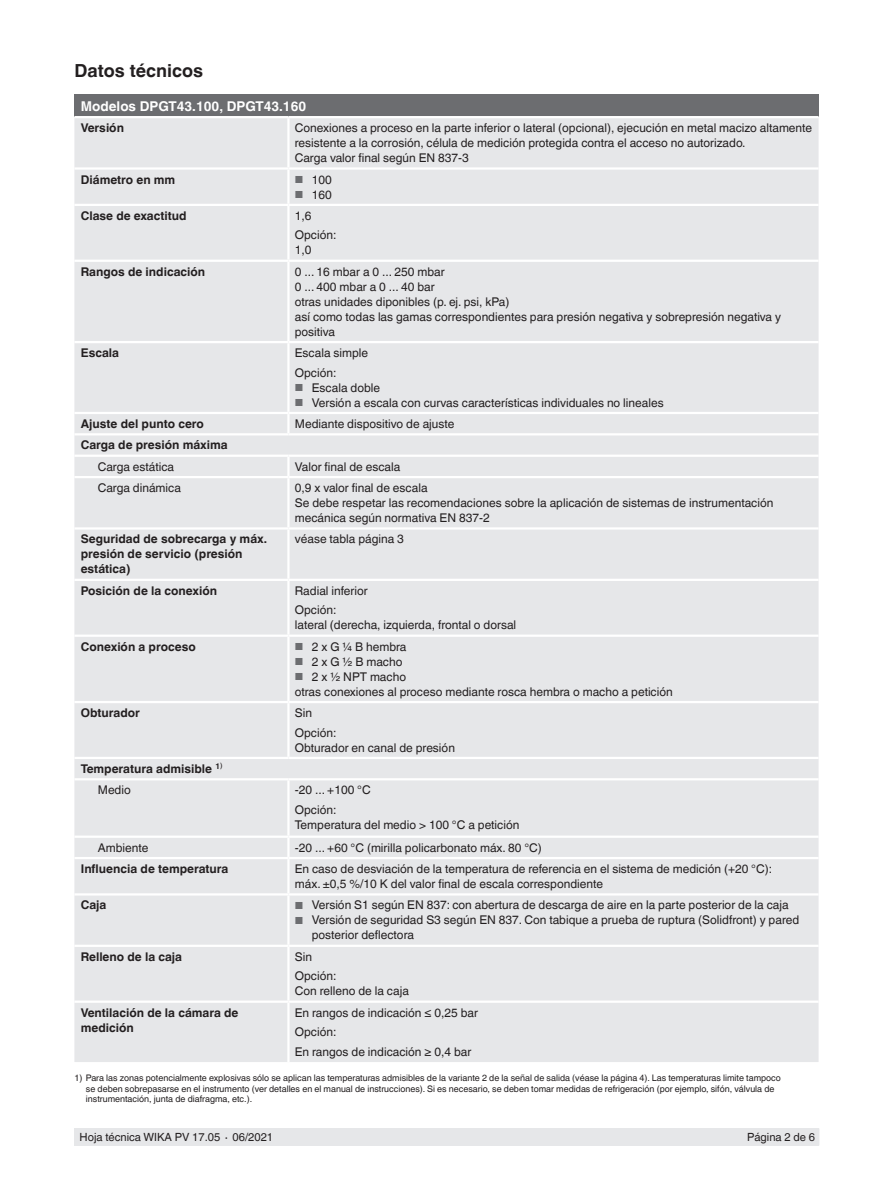
<style>
.page{position:relative;width:893px;height:1188px;background:#fff}
.page>*{position:absolute;margin:0;border:0;box-sizing:border-box;transform-origin:0 0}
.t1{font:700 18px "Helvetica World";color:#231f20}
.t2{font:700 13.5px "Helvetica World";color:#fff}
.t3{font:12px/15px "Helvetica World";color:#231f20}
.t4{font:700 12px/15px "Helvetica World";color:#231f20}
.t5{font:11.25px "Helvetica World";color:#231f20}
.t6{font:9px/10.5px "Helvetica World";color:#231f20}
.s1{font-size:10.2px;color:#6c6d70}
.s2{font-weight:400}
</style>
<div class="page">
<div style="left:75px;top:1128px;width:744px;height:17px;background:#e6e7e9"></div>
<div style="left:74px;top:95px;width:745px;height:22px;background:#6c6d70"></div>
<div style="left:74px;top:118px;width:745px;height:944px;background:#e6e7e9"></div>
<hr style="left:287px;top:118px;width:3px;height:49px;background:#fff">
<hr style="left:74px;top:167px;width:214px;height:3px;background:#fff">
<hr style="left:288px;top:167px;width:531px;height:3px;background:#fff">
<hr style="left:287px;top:170px;width:3px;height:34px;background:#fff">
<hr style="left:288px;top:412px;width:531px;height:2px;background:#fff">
<hr style="left:288px;top:204px;width:531px;height:2px;background:#fff">
<hr style="left:287px;top:206px;width:3px;height:54px;background:#fff">
<hr style="left:287px;top:262px;width:3px;height:79px;background:#fff">
<hr style="left:74px;top:341px;width:214px;height:2px;background:#fff">
<hr style="left:288px;top:341px;width:531px;height:2px;background:#fff">
<hr style="left:287px;top:343px;width:3px;height:69px;background:#fff">
<hr style="left:74px;top:412px;width:214px;height:2px;background:#fff">
<hr style="left:74px;top:116px;width:214px;height:2px;background:#fff">
<hr style="left:288px;top:116px;width:531px;height:2px;background:#fff">
<hr style="left:287px;top:414px;width:3px;height:19px;background:#fff">
<hr style="left:287px;top:457px;width:3px;height:19px;background:#fff">
<hr style="left:287px;top:478px;width:3px;height:49px;background:#fff">
<hr style="left:74px;top:527px;width:214px;height:3px;background:#fff">
<hr style="left:288px;top:527px;width:531px;height:3px;background:#fff">
<hr style="left:287px;top:530px;width:3px;height:49px;background:#fff">
<hr style="left:74px;top:579px;width:214px;height:2px;background:#fff">
<hr style="left:288px;top:579px;width:531px;height:2px;background:#fff">
<hr style="left:287px;top:581px;width:3px;height:54px;background:#fff">
<hr style="left:74px;top:635px;width:214px;height:2px;background:#fff">
<hr style="left:288px;top:635px;width:531px;height:2px;background:#fff">
<hr style="left:287px;top:637px;width:3px;height:64px;background:#fff">
<hr style="left:287px;top:780px;width:3px;height:56px;background:#fff">
<hr style="left:74px;top:836px;width:214px;height:2px;background:#fff">
<hr style="left:288px;top:836px;width:531px;height:2px;background:#fff">
<hr style="left:287px;top:838px;width:3px;height:19px;background:#fff">
<hr style="left:74px;top:857px;width:214px;height:2px;background:#fff">
<hr style="left:288px;top:857px;width:531px;height:2px;background:#fff">
<hr style="left:287px;top:859px;width:3px;height:34px;background:#fff">
<hr style="left:74px;top:893px;width:214px;height:3px;background:#fff">
<hr style="left:288px;top:893px;width:531px;height:3px;background:#fff">
<hr style="left:287px;top:896px;width:3px;height:49px;background:#fff">
<hr style="left:288px;top:476px;width:531px;height:2px;background:#fff">
<hr style="left:74px;top:204px;width:214px;height:2px;background:#fff">
<hr style="left:74px;top:476px;width:214px;height:2px;background:#fff">
<hr style="left:74px;top:260px;width:214px;height:2px;background:#fff">
<hr style="left:288px;top:260px;width:531px;height:2px;background:#fff">
<hr style="left:74px;top:778px;width:214px;height:2px;background:#fff">
<hr style="left:288px;top:778px;width:531px;height:2px;background:#fff">
<hr style="left:74px;top:433px;width:214px;height:2px;background:#fff">
<hr style="left:288px;top:433px;width:531px;height:2px;background:#fff">
<hr style="left:74px;top:455px;width:214px;height:2px;background:#fff">
<hr style="left:288px;top:455px;width:531px;height:2px;background:#fff">
<hr style="left:74px;top:701px;width:214px;height:2px;background:#fff">
<hr style="left:74px;top:945px;width:214px;height:2px;background:#fff">
<hr style="left:288px;top:701px;width:531px;height:2px;background:#fff">
<hr style="left:287px;top:703px;width:3px;height:54px;background:#fff">
<hr style="left:288px;top:945px;width:531px;height:2px;background:#fff">
<hr style="left:287px;top:947px;width:3px;height:54px;background:#fff">
<hr style="left:74px;top:757px;width:214px;height:2px;background:#fff">
<hr style="left:74px;top:1001px;width:214px;height:2px;background:#fff">
<hr style="left:288px;top:757px;width:531px;height:2px;background:#fff">
<hr style="left:288px;top:1001px;width:531px;height:2px;background:#fff">
<hr style="left:287px;top:1003px;width:3px;height:59px;background:#fff">
<h1 class="t1" style="left:74px;top:60px;width:130px">Datos técnicos</h1>
<p class="t2" style="left:81px;top:98px;width:227px">Modelos DPGT43.100, DPGT43.160</p>
<p class="t4" style="left:81px;top:120px;width:45px">Versión</p>
<p class="t3" style="left:295px;top:120px;width:519px">Conexiones a proceso en la parte inferior o lateral (opcional), ejecución en metal macizo altamente resistente a la corrosión, célula de medición protegida contra el acceso no autorizado.<br>Carga valor final según EN 837-3</p>
<p class="t4" style="left:81px;top:172px;width:96px">Diámetro en mm</p>
<p class="t3" style="left:295px;top:172px;width:39px"><span class="s1">■</span> 100</p>
<p class="t3" style="left:295px;top:187px;width:39px"><span class="s1">■</span> 160</p>
<p class="t4" style="left:81px;top:208px;width:107px">Clase de exactitud</p>
<p class="t3" style="left:295px;top:206px;width:43px;line-height:19.5px">1,6<br>Opción:</p>
<p class="t3" style="left:295px;top:243px;width:18px">1,0</p>
<p class="t4" style="left:81px;top:264px;width:126px">Rangos de indicación</p>
<p class="t3" style="left:295px;top:264px;width:488px">0 ... 16 mbar a 0 ... 250 mbar<br>0 ... 400 mbar a 0 ... 40 bar<br>otras unidades diponibles (p. ej. psi, kPa)<br>así como todas las gamas correspondientes para presión negativa y sobrepresión negativa y positiva</p>
<p class="t4" style="left:81px;top:345px;width:40px">Escala</p>
<p class="t3" style="left:295px;top:343px;width:75px;line-height:19.5px">Escala simple<br>Opción:</p>
<p class="t3" style="left:295px;top:380px;width:87px"><span class="s1">■</span> Escala doble</p>
<p class="t3" style="left:295px;top:395px;width:370px"><span class="s1">■</span> Versión a escala con curvas características individuales no lineales</p>
<p class="t4" style="left:81px;top:416px;width:125px">Ajuste del punto cero</p>
<p class="t3" style="left:295px;top:416px;width:161px">Mediante dispositivo de ajuste</p>
<p class="t4" style="left:81px;top:438px;width:149px">Carga de presión máxima</p>
<p class="t3" style="left:98px;top:459px;width:78px">Carga estática</p>
<p class="t3" style="left:295px;top:459px;width:107px">Valor final de escala</p>
<p class="t3" style="left:98px;top:480px;width:85px">Carga dinámica</p>
<p class="t3" style="left:295px;top:480px;width:480px">0,9 x valor final de escala<br>Se debe respetar las recomendaciones sobre la aplicación de sistemas de instrumentación mecánica según normativa EN 837-2</p>
<p class="t4" style="left:81px;top:532px;width:188px">Seguridad de sobrecarga y máx. presión de servicio (presión estática)</p>
<p class="t3" style="left:295px;top:532px;width:111px">véase tabla página 3</p>
<p class="t4" style="left:81px;top:583px;width:138px">Posición de la conexión</p>
<p class="t3" style="left:295px;top:581px;width:74px;line-height:19.5px">Radial inferior<br>Opción:</p>
<p class="t3" style="left:295px;top:618px;width:223px">lateral (derecha, izquierda, frontal o dorsal</p>
<p class="t4" style="left:81px;top:639px;width:116px">Conexión a proceso</p>
<p class="t3" style="left:295px;top:639px;width:113px"><span class="s1">■</span> 2 x G ¼ B hembra</p>
<p class="t3" style="left:295px;top:654px;width:109px"><span class="s1">■</span> 2 x G ½ B macho</p>
<p class="t3" style="left:295px;top:669px;width:379px"><span class="s1">■</span> 2 x ½ NPT macho<br>otras conexiones al proceso mediante rosca hembra o macho a petición</p>
<p class="t4" style="left:81px;top:705px;width:61px">Obturador</p>
<p class="t3" style="left:295px;top:703px;width:43px;line-height:19.5px">Sin<br>Opción:</p>
<p class="t3" style="left:295px;top:740px;width:162px">Obturador en canal de presión</p>
<p class="t4" style="left:98px;top:758px;width:126px;line-height:21.3px;text-indent:-17px">Temperatura admisible <sup>1</sup><span class="s2">⁾<br>Medio</span></p>
<p class="t3" style="left:295px;top:780px;width:77px;line-height:19.5px">-20 ... +100 °C<br>Opción:</p>
<p class="t3" style="left:295px;top:817px;width:226px">Temperatura del medio &gt; 100 °C a petición</p>
<p class="t3" style="left:98px;top:840px;width:52px">Ambiente</p>
<p class="t3" style="left:295px;top:840px;width:249px">-20 ... +60 °C (mirilla policarbonato máx. 80 °C)</p>
<p class="t4" style="left:81px;top:861px;width:149px">Influencia de temperatura</p>
<p class="t3" style="left:295px;top:861px;width:479px">En caso de desviación de la temperatura de referencia en el sistema de medición (+20 °C): máx. ±0,5 %/10 K del valor final de escala correspondiente</p>
<p class="t4" style="left:81px;top:898px;width:27px">Caja</p>
<p class="t3" style="left:295px;top:898px;width:495px"><span class="s1">■</span> Versión S1 según EN 837: con abertura de descarga de aire en la parte posterior de la caja</p>
<p class="t3" style="left:312px;top:913px;width:489px;text-indent:-17px"><span class="s1">■</span> Versión de seguridad S3 según EN 837. Con tabique a prueba de ruptura (Solidfront) y pared posterior deflectora</p>
<p class="t4" style="left:81px;top:949px;width:103px">Relleno de la caja</p>
<p class="t3" style="left:295px;top:947px;width:43px;line-height:19.5px">Sin<br>Opción:</p>
<p class="t3" style="left:295px;top:984px;width:116px">Con relleno de la caja</p>
<p class="t4" style="left:81px;top:1005px;width:159px">Ventilación de la cámara de medición</p>
<p class="t3" style="left:295px;top:1003px;width:185px;line-height:19.5px">En rangos de indicación ≤ 0,25 bar<br>Opción:<br>En rangos de indicación ≥ 0,4 bar</p>
<p class="t6" style="left:86px;top:1073px;width:697px;text-indent:-11px">1) Para las zonas potencialmente explosivas sólo se aplican las temperaturas admisibles de la variante 2 de la señal de salida (véase la página 4). Las temperaturas limite tampoco se deben sobrepasarse en el instrumento (ver detalles en el manual de instrucciones). Si es necesario, se deben tomar medidas de refrigeración (por ejemplo, sifón, válvula de instrumentación, junta de diafragma, etc.).</p>
<p class="t5" style="left:80px;top:1131px;width:195px">Hoja técnica WIKA PV 17.05 ∙ 06/2021</p>
<p class="t5" style="left:747px;top:1131px;width:69px">Página 2 de 6</p>
</div>
